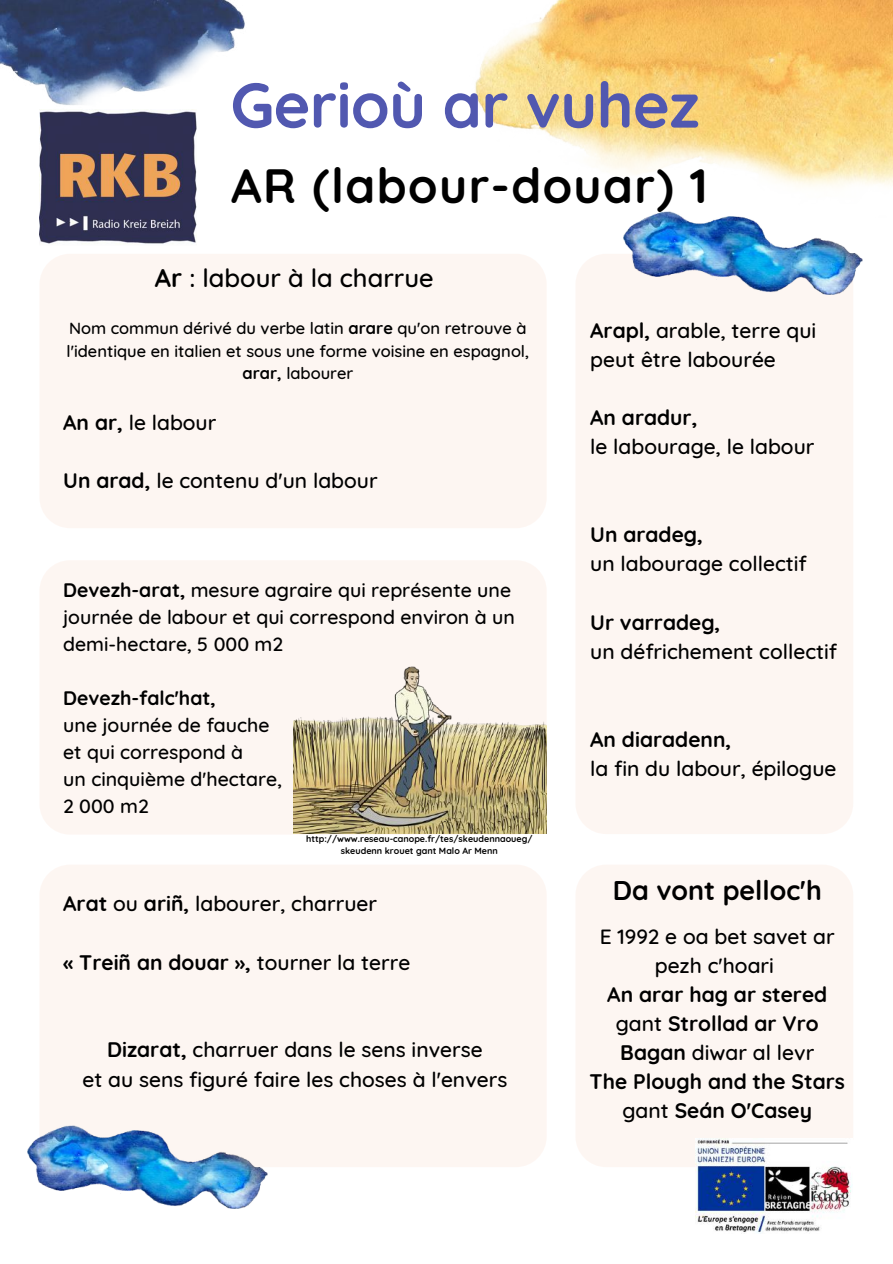
<style>
.page{position:relative;width:893px;height:1264px;background:#fff}
.page>*{position:absolute;margin:0;border:0;box-sizing:border-box;transform-origin:0 0}
.t1{font:700 63px "Quicksand";letter-spacing:-.01em;color:#5158b0}
.t2{font:700 48px "Quicksand";letter-spacing:.03em;color:#000}
.t3{font:700 27px "Quicksand";color:#000}
.t4{font:500 25.5px "Quicksand";color:#000}
.t5{font:500 21px/29.2px "Quicksand";color:#000;text-align:center}
.t6{font:700 21px/28.8px "Quicksand";color:#000;text-align:center}
.t7{font:500 19.5px/27px "Quicksand";color:#000}
.t8{font:700 19.5px "Quicksand";color:#000}
.t9{font:500 16.5px/22.5px "Quicksand";color:#000;text-align:center}
.t10{font:700 9px/12px "Quicksand";color:#000;text-align:center}
.s1{font-weight:700}
.s2{font-weight:500}
</style>
<div class="page">
<div style="left:575px;top:254px;width:278px;height:580px;background:#fdf6f2;border-radius:30px"></div>
<div style="left:39px;top:254px;width:507px;height:274px;background:#fdf6f2;border-radius:30px"></div>
<div style="left:39px;top:560px;width:507px;height:274px;background:#fdf6f2;border-radius:30px"></div>
<div style="left:39px;top:864px;width:507px;height:303px;background:#fdf6f2;border-radius:30px"></div>
<div style="left:575px;top:864px;width:278px;height:303px;background:#fdf6f2;border-radius:31px"></div>
<img style="left:0;top:0;width:245px;height:105px">
<img style="left:623px;top:217px;width:239px;height:77px">
<img style="left:27px;top:1125px;width:240px;height:83px">
<img style="left:475px;top:0;width:417px;height:217px">
<img style="left:39px;top:109px;width:158px;height:135px">
<img style="left:695px;top:1138px;width:157px;height:95px">
<img style="left:293px;top:666px;width:253px;height:167px">
<h1 class="t1" style="left:230px;top:65px;width:470px">Gerioù ar vuhez</h1>
<h2 class="t2" style="left:231px;top:155px;width:478px">AR (labour-douar) 1</h2>
<p class="t4" style="left:155px;top:261px;width:280px"><span class="s1">Ar</span> : labour à la charrue</p>
<p class="t9" style="left:67px;top:316px;width:464px">Nom commun dérivé du verbe latin <span class="s1">arare</span> qu'on retrouve à l'identique en italien et sous une forme voisine en espagnol, <span class="s1">arar,</span> labourer</p>
<p class="t5" style="left:63px;top:407px;width:155px"><span class="s1">An ar,</span> le labour</p>
<p class="t5" style="left:63px;top:465px;width:316px"><span class="s1">Un arad,</span> le contenu d'un labour</p>
<p class="t7" style="left:63px;top:576px;width:453px"><span class="s1">Devezh-arat,</span> mesure agraire qui représente une journée de labour et qui correspond environ à un demi-hectare, 5 000 m2</p>
<p class="t8" style="left:63px;top:685px;width:154px">Devezh-falc'hat,</p>
<p class="t7" style="left:63px;top:711px;width:220px">une journée de fauche et qui correspond à<br>un cinquième d'hectare,<br>2 000 m2</p>
<p class="t10" style="left:306px;top:833px;width:228px">http://www.reseau-canope.fr/tes/skeudennaoueg/ skeudenn krouet gant Malo Ar Menn</p>
<p class="t5" style="left:63px;top:888px;width:315px"><span class="s1">Arat</span> ou <span class="s1">ariñ,</span> labourer, charruer</p>
<p class="t6" style="left:63px;top:947px;width:349px">« Treiñ an douar », <span class="s2">tourner la terre</span></p>
<p class="t5" style="left:82px;top:1034px;width:426px"><span class="s1">Dizarat,</span> charruer dans le sens inverse<br>et au sens figuré faire les choses à l'envers</p>
<p class="t5" style="left:590px;top:315px;width:228px;text-align:left"><span class="s1">Arapl,</span> arable, terre qui peut être labourée</p>
<p class="t6" style="left:590px;top:403px;width:109px">An aradur,</p>
<p class="t5" style="left:590px;top:432px;width:226px">le labourage, le labour</p>
<p class="t6" style="left:590px;top:520px;width:114px">Un aradeg,</p>
<p class="t5" style="left:590px;top:549px;width:218px">un labourage collectif</p>
<p class="t6" style="left:590px;top:607px;width:132px">Ur varradeg,</p>
<p class="t5" style="left:590px;top:636px;width:248px">un défrichement collectif</p>
<p class="t6" style="left:590px;top:724px;width:143px">An diaradenn,</p>
<p class="t5" style="left:590px;top:753px;width:248px">la fin du labour, épilogue</p>
<p class="t3" style="left:612px;top:872px;width:210px">Da vont pelloc'h</p>
<p class="t5" style="left:599px;top:922px;width:237px;line-height:28.8px">E 1992 e oa bet savet ar pezh c'hoari</p>
<p class="t6" style="left:589px;top:979px;width:257px">An arar hag ar stered <span class="s2">gant</span> Strollad ar Vro<br>Bagan <span class="s2">diwar al levr<br></span>The Plough and the Stars <span class="s2">gant</span> Seán O'Casey</p>
</div>
